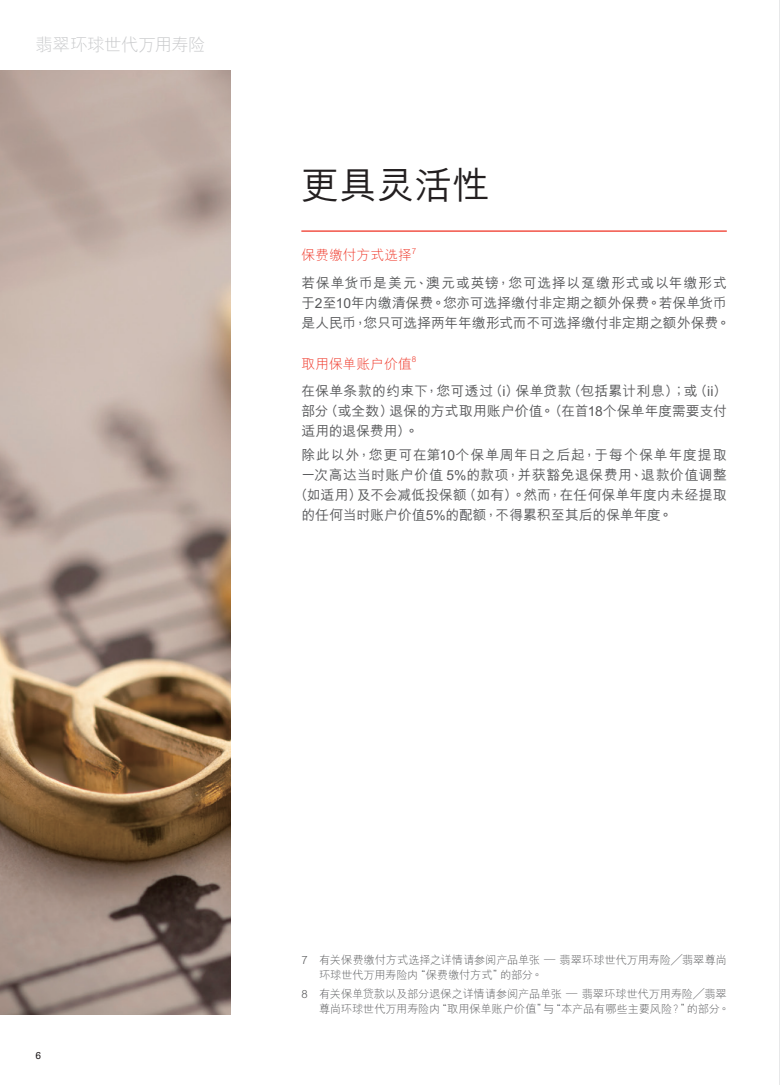
<style>
.page{position:relative;width:780px;height:1085px;background:#fff}
.page>*{position:absolute;margin:0;border:0;box-sizing:border-box;transform-origin:0 0}
.t1{font:500 37.5px "M Hei HKS";letter-spacing:.005em;color:#231f20}
.t2{font:300 17.5px "M Hei HKS";letter-spacing:-.025em;color:#c7c8ca}
.body_copy_c{font:500 13.75px/20px "M Hei HKS";letter-spacing:.01em;color:#57585a}
.body_copy_c-2{font:500 13.75px "M Hei HKS";letter-spacing:.055em;color:#57585a}
.body_copy_c-3{font:500 13.75px "M Hei HKS";letter-spacing:.04em;color:#57585a}
.body_copy_c-4{font:300 13.75px "M Hei HKS";letter-spacing:.005em;color:#ef3122}
.remark_c{font:300 11.25px/15px "M Hei HKS";letter-spacing:-.015em;color:#57585a}
.t3{font:10px "Univers";color:#231f20}
.body_copy_c-5{font:300 8px "M Hei HKS";color:#ef3122}
</style>
<div class="page">
<img style="left:0;top:71px;width:230px;height:942px">
<hr style="left:301px;top:230px;width:425px;height:2px;background:#ef3122">
<hr style="left:779px;top:0;width:1px;height:1084px;background:#d1d2d4">
<p class="t2" style="left:35px;top:32px;width:172px">翡翠環球世代萬用壽險</p>
<p class="t1" style="left:301px;top:158px;width:190px">更具靈活性</p>
<p class="body_copy_c-4" style="left:301px;top:246px;width:112px">保費繳付方式選擇</p>
<p class="body_copy_c-5" style="left:411px;top:245px;width:6px">7</p>
<p class="body_copy_c" style="left:301px;top:271px;width:430px">若保單貨幣是美元、澳元或英鎊，您可選擇以躉繳形式或以年繳形式於2至10年內繳清保費。您亦可選擇繳付非定期之額外保費。若保單貨幣是人民幣，您只可選擇兩年年繳形式而不可選擇繳付非定期之額外保費。</p>
<p class="body_copy_c-4" style="left:301px;top:354px;width:112px">取用保單賬戶價值</p>
<p class="body_copy_c-5" style="left:412px;top:353px;width:6px">8</p>
<p class="body_copy_c" style="left:301px;top:380px;width:427px;text-align:justify">在保單條款的約束下，您可透過（i）保單貸款（包括累計利息）；或（ii）部分（或全數）退保的方式取用賬戶價值。（在首18個保單年度需要支付適用的退保費用）。</p>
<p class="body_copy_c-2" style="left:301px;top:444px;width:427px">除此以外，您更可在第10個保單周年日之後起，於每個保單年度提取</p>
<p class="body_copy_c-3" style="left:301px;top:464px;width:427px">一次高達當時賬戶價值 5%的款項，並獲豁免退保費用、退款價值調整</p>
<p class="body_copy_c" style="left:294px;top:483px;width:434px">（如適用）及不會減低投保額（如有）。然而，在任何保單年度內未經提取</p>
<p class="body_copy_c" style="left:301px;top:503px;width:372px">的任何當時賬戶價值5%的配額，不得累積至其後的保單年度。</p>
<p class="t3" style="left:35px;top:1049px;width:7px">6</p>
<p class="remark_c" style="left:319px;top:951px;width:409px;text-indent:-18px">7 有關保費繳付方式選擇之詳情請參閱產品單張 — 翡翠環球世代萬用壽險╱翡翠尊尚環球世代萬用壽險內“保費繳付方式”的部分。</p>
<p class="remark_c" style="left:301px;top:985px;width:430px;text-align:right">8 有關保單貸款以及部分退保之詳情請參閱產品單張 — 翡翠環球世代萬用壽險╱翡翠尊尚環球世代萬用壽險內“取用保單賬戶價值”與“本產品有哪些主要風險？”的部分。</p>
</div>
